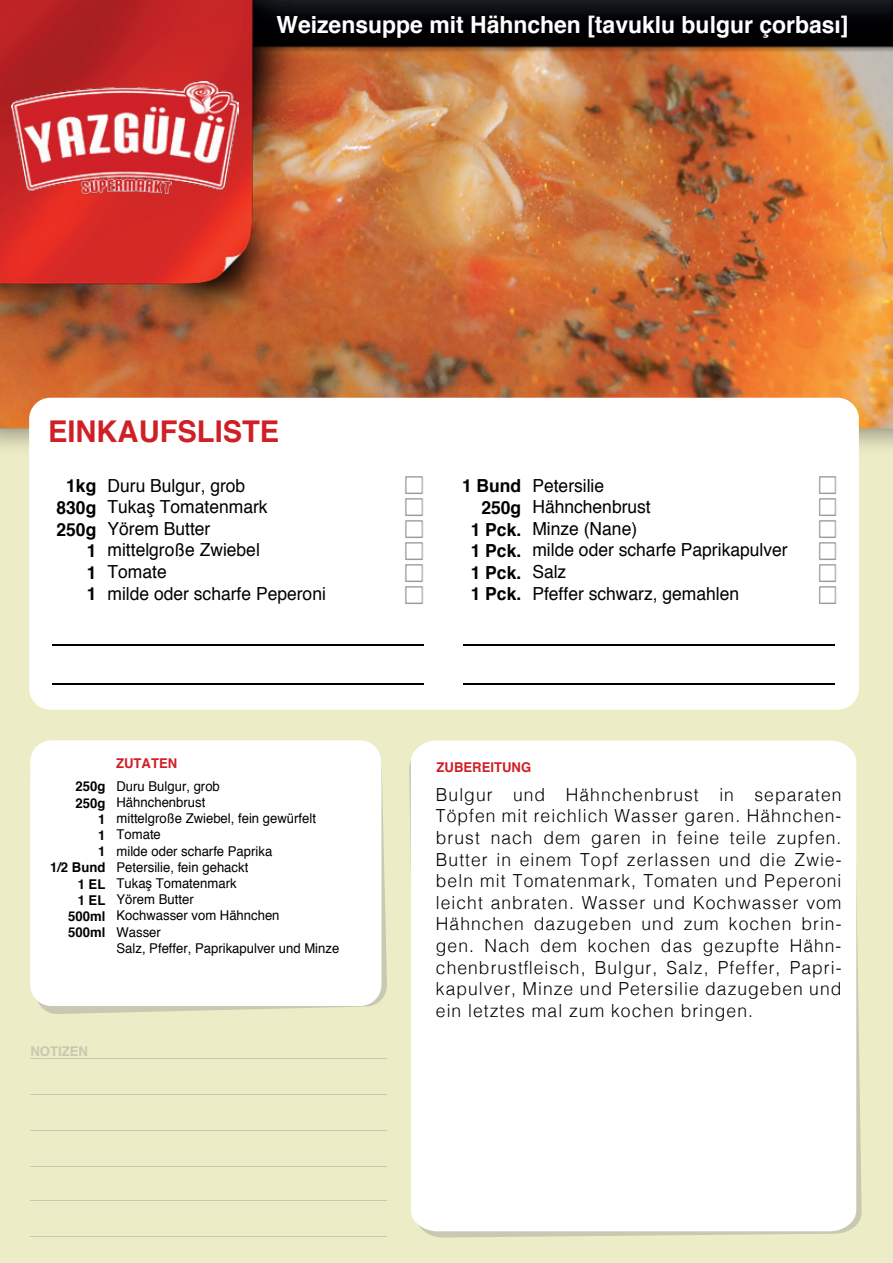
<style>
.page{position:relative;width:893px;height:1263px;background:#fff}
.page>*{position:absolute;margin:0;border:0;box-sizing:border-box;transform-origin:0 0}
.t1{font:700 30px "Helvetica";color:#d01f26}
.t2{font:700 23.7px "Helvetica";color:#fff}
.t3{font:300 18px/21.6px "Helvetica";letter-spacing:.06em;color:#000001;text-align:justify}
.t4{font:18px/21.6px "Helvetica";color:#000001}
.t5{font:700 18px/21.6px "Helvetica";color:#000001;text-align:right}
.t6{font:13.5px/16.2px "Helvetica";color:#000001}
.t7{font:700 13.5px/16.2px "Helvetica";color:#000001;text-align:right}
.t8{font:700 13.5px "Helvetica";color:#d01f26}
.t9{font:700 13.5px "Helvetica";color:#c9c8b0}
</style>
<div class="page">
<img style="left:0;top:349px;width:893px;height:914px">
<svg style="left:30px;top:741px;width:357px;height:273px;background:#dcdbbd"></svg>
<div style="left:30px;top:740px;width:351px;height:266px;background:#fff;border-radius:21px"></div>
<svg style="left:409px;top:743px;width:452px;height:494px;background:#dcdcbe"></svg>
<svg style="left:411px;top:740px;width:445px;height:491px"></svg>
<div style="left:29px;top:398px;width:830px;height:312px;background:#fff;border-radius:21px"></div>
<hr style="left:52px;top:684px;width:371px;height:1px;background:#000001">
<hr style="left:464px;top:684px;width:371px;height:1px;background:#000001">
<hr style="left:52px;top:644px;width:371px;height:1px;background:#000001">
<hr style="left:464px;top:644px;width:371px;height:1px;background:#000001">
<hr style="left:30px;top:1058px;width:356px;height:1px;background:#c9c8b0">
<hr style="left:30px;top:1094px;width:356px;height:1px;background:#c9c8b0">
<hr style="left:30px;top:1130px;width:356px;height:1px;background:#c9c8b0">
<hr style="left:30px;top:1166px;width:356px;height:1px;background:#c9c8b0">
<hr style="left:30px;top:1200px;width:356px;height:1px;background:#c9c8b0">
<hr style="left:30px;top:1236px;width:356px;height:1px;background:#c9c8b0">
<img style="left:0;top:0;width:893px;height:349px">
<img style="left:11px;top:81px;width:227px;height:112px">
<img style="left:405px;top:476px;width:19px;height:62px">
<img style="left:405px;top:542px;width:19px;height:40px">
<img style="left:405px;top:586px;width:19px;height:18px">
<img style="left:819px;top:476px;width:18px;height:106px">
<img style="left:819px;top:586px;width:18px;height:18px">
<h2 class="t2" style="left:276px;top:6px;width:574px">Weizensuppe mit Hähnchen [tavuklu bulgur çorbası]</h2>
<h1 class="t1" style="left:48px;top:407px;width:233px">EINKAUFSLISTE</h1>
<p class="t5" style="left:57px;top:475px;width:41px">1kg<br>830g<br>250g<br>1<br>1<br>1</p>
<p class="t4" style="left:108px;top:475px;width:220px">Duru Bulgur, grob<br>Tukaş Tomatenmark<br>Yörem Butter<br>mittelgroße Zwiebel<br>Tomate<br>milde oder scharfe Peperoni</p>
<p class="t5" style="left:462px;top:475px;width:61px">1 Bund<br>250g<br>1 Pck.<br>1 Pck.<br>1 Pck.<br>1 Pck.</p>
<p class="t4" style="left:532px;top:475px;width:257px">Petersilie<br>Hähnchenbrust<br>Minze (Nane)<br>milde oder scharfe Paprikapulver<br>Salz<br>Pfeffer schwarz, gemahlen</p>
<p class="t7" style="left:50px;top:779px;width:57px">250g<br>250g<br>1<br>1<br>1<br>1/2 Bund<br>1 EL<br>1 EL<br>500ml<br>500ml</p>
<p class="t8" style="left:116px;top:752px;width:63px">ZUTATEN</p>
<p class="t6" style="left:117px;top:778px;width:224px">Duru Bulgur, grob<br>Hähnchenbrust<br>mittelgroße Zwiebel, fein gewürfelt<br>Tomate<br>milde oder scharfe Paprika<br>Petersilie, fein gehackt<br>Tukaş Tomatenmark<br>Yörem Butter<br>Kochwasser vom Hähnchen<br>Wasser<br>Salz, Pfeffer, Paprikapulver und Minze</p>
<p class="t9" style="left:30px;top:1040px;width:59px">NOTIZEN</p>
<p class="t8" style="left:437px;top:756px;width:96px">ZUBEREITUNG</p>
<p class="t3" style="left:436px;top:783px;width:407px">Bulgur und Hähnchenbrust in separaten Töpfen mit reichlich Wasser garen. Hähnchen&shy;brust nach dem garen in feine teile zupfen.<br>Butter in einem Topf zerlassen und die Zwie&shy;beln mit Tomatenmark, Tomaten und Peperoni leicht anbraten. Wasser und Kochwasser vom Hähnchen dazugeben und zum kochen brin&shy;gen. Nach dem kochen das gezupfte Hähn&shy;chenbrustfleisch, Bulgur, Salz, Pfeffer, Papri&shy;kapulver, Minze und Petersilie dazugeben und ein letztes mal zum kochen bringen.</p>
</div>
